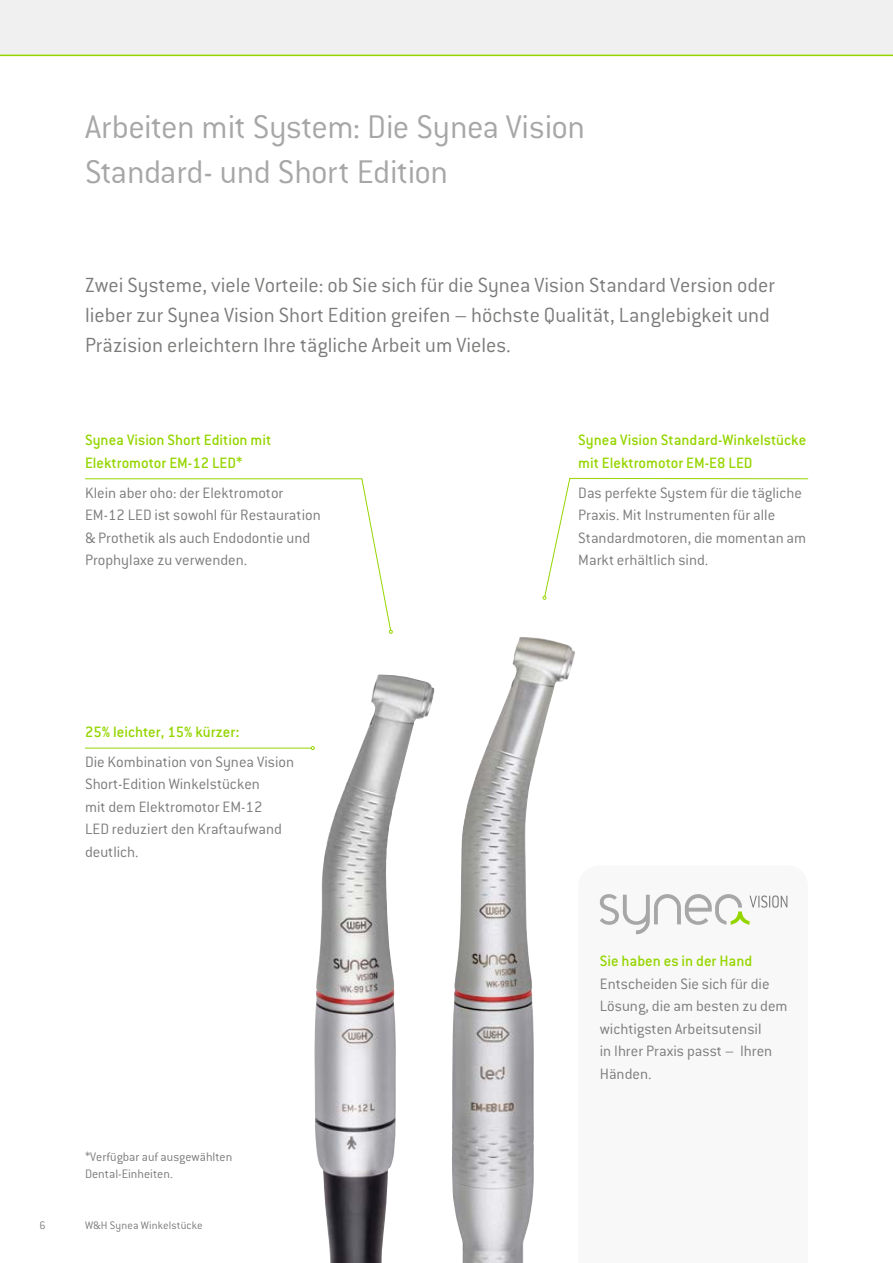
<style>
.page{position:relative;width:893px;height:1263px;background:#fff}
.page>*{position:absolute;margin:0;border:0;box-sizing:border-box;transform-origin:0 0}
.t1{font:300 36px/45px "Conduit ITC Pro";letter-spacing:-.015em;color:#a7a7a8}
.t2{font:300 22.5px/30px "Conduit ITC Pro";color:#7b7b7a}
.t3{font:300 16.5px/22.5px "Conduit ITC Pro";color:#7b7b7a}
.t4{font:500 16.5px/22.5px "Conduit ITC Pro";color:#95d600}
.t5{font:300 13.5px/16.5px "Conduit ITC Pro";color:#7b7b7a}
.t6{font:300 12px "Conduit ITC Pro";letter-spacing:.01em;color:#7b7b7a}
.s1{font-weight:500;color:#95d600}
.s2{font-weight:500;font-size:19.5px;color:#95d600}
</style>
<div class="page">
<div style="left:0;top:0;width:893px;height:55px;background:#f0f0f0"></div>
<svg style="left:0;top:54px;width:893px;height:3px"></svg>
<img style="left:314px;top:674px;width:120px;height:589px">
<img style="left:452px;top:637px;width:123px;height:626px">
<svg style="left:600px;top:894px;width:187px;height:40px"></svg>
<svg style="left:85px;top:478px;width:306px;height:152px"></svg>
<svg style="left:389px;top:630px;width:4px;height:4px"></svg>
<svg style="left:543px;top:478px;width:266px;height:122px"></svg>
<hr style="left:85px;top:748px;width:226px;height:1px;background:#95d600">
<svg style="left:311px;top:746px;width:4px;height:4px"></svg>
<h1 class="t1" style="left:85px;top:104px;width:502px">Arbeiten mit System: Die Synea Vision<br>Standard- und Short Edition</h1>
<h2 class="t2" style="left:85px;top:270px;width:691px">Zwei Systeme, viele Vorteile: ob Sie sich für die Synea Vision Standard Version oder lieber zur Synea Vision Short Edition greifen – höchste Qualität, Langlebigkeit und<br>Präzision erleichtern Ihre tägliche Arbeit um Vieles.</h2>
<p class="t4" style="left:85px;top:429px;width:188px">Synea Vision Short Edition mit<br>Elektromotor EM-12 LED*</p>
<p class="t3" style="left:85px;top:482px;width:237px">Klein aber oho: der Elektromotor EM-12 LED ist sowohl für Restauration &amp; Prothetik als auch Endodontie und Prophylaxe zu verwenden.</p>
<p class="t3" style="left:85px;top:717px;width:211px;line-height:30px"><span class="s1">25% leichter, 15% kürzer</span><span class="s2">:<br></span>Die Kombination von Synea Vision</p>
<p class="t3" style="left:85px;top:773px;width:198px">Short-Edition Winkelstücken mit dem Elektromotor EM-12<br>LED reduziert den Kraftaufwand deutlich.</p>
<p class="t5" style="left:85px;top:1149px;width:149px">*Verfügbar auf ausgewählten<br>Dental-Einheiten.</p>
<p class="t6" style="left:39px;top:1218px;width:8px">6</p>
<p class="t6" style="left:85px;top:1218px;width:119px">W&amp;H Synea Winkelstücke</p>
<p class="t4" style="left:578px;top:429px;width:229px">Synea Vision Standard-Winkelstücke mit Elektromotor EM-E8 LED</p>
<p class="t3" style="left:578px;top:482px;width:229px">Das perfekte System für die tägliche<br>Praxis. Mit Instrumenten für alle<br>Standardmotoren, die momentan am<br>Markt erhältlich sind.</p>
<p class="t4" style="left:600px;top:950px;width:154px">Sie haben es in der Hand</p>
<p class="t3" style="left:600px;top:972px;width:189px">Entscheiden Sie sich für die<br>Lösung, die am besten zu dem wichtigsten Arbeitsutensil<br>in Ihrer Praxis passt – Ihren<br>Händen.</p>
</div>
